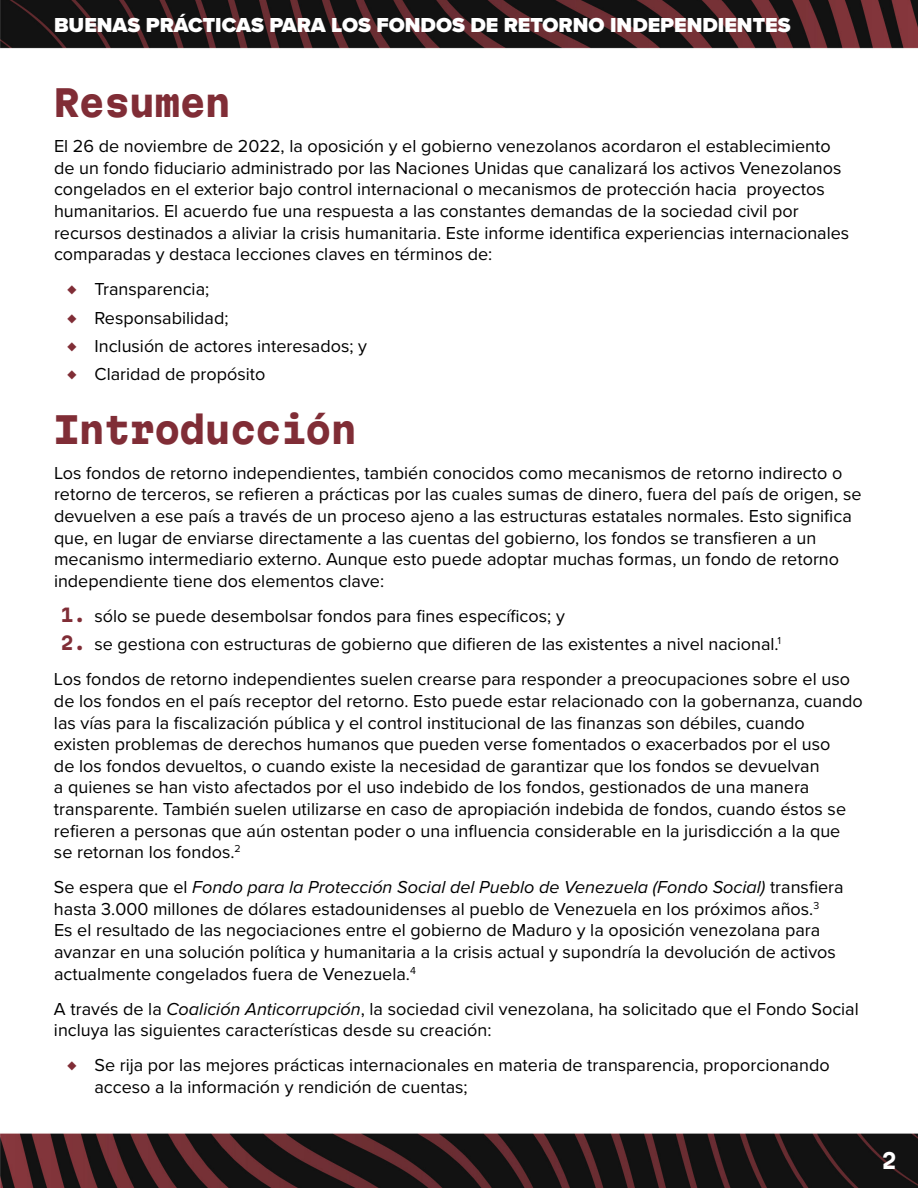
<style>
.page{position:relative;width:918px;height:1188px;background:#fff}
.page>*{position:absolute;margin:0;border:0;box-sizing:border-box;transform-origin:0 0}
.t1{font:semi-expanded 36px "Martian Mono";color:#802d36}
.t2{font:900 21px "Proxima Nova";color:#fff}
.t3{font:semi-expanded 21px "Martian Mono";color:#fff}
.t4{font:18px/21.6px "Proxima Nova";color:#000}
.s1{color:#802d36}
.s2{font-family:"Martian Mono";font-stretch:semi-expanded;color:#802d36}
.s3{font-style:italic}
</style>
<div class="page">
<img style="left:0;top:0;width:918px;height:1188px">
<p class="t2" style="left:54px;top:9px;width:738px">BUENAS PRÁCTICAS PARA LOS FONDOS DE RETORNO INDEPENDIENTES</p>
<h1 class="t1" style="left:54px;top:78px;width:178px">Resumen</h1>
<p class="t4" style="left:54px;top:135px;width:797px">El 26 de noviembre de 2022, la oposición y el gobierno venezolanos acordaron el establecimiento de un fondo fiduciario administrado por las Naciones Unidas que canalizará los activos Venezolanos congelados en el exterior bajo control internacional o mecanismos de protección hacia proyectos humanitarios. El acuerdo fue una respuesta a las constantes demandas de la sociedad civil por recursos destinados a aliviar la crisis humanitaria. Este informe identifica experiencias internacionales comparadas y destaca lecciones claves en términos de:</p>
<p class="t4" style="left:68px;top:274px;width:301px;line-height:28.3px"><span class="s1">♦</span> Transparencia;<br><span class="s1">♦</span> Responsabilidad;<br><span class="s1">♦</span> Inclusión de actores interesados; y <span class="s1">♦</span> Claridad de propósito</p>
<h1 class="t1" style="left:54px;top:405px;width:304px">Introducción</h1>
<p class="t4" style="left:54px;top:461px;width:809px">Los fondos de retorno independientes, también conocidos como mecanismos de retorno indirecto o retorno de terceros, se refieren a prácticas por las cuales sumas de dinero, fuera del país de origen, se devuelven a ese país a través de un proceso ajeno a las estructuras estatales normales. Esto significa que, en lugar de enviarse directamente a las cuentas del gobierno, los fondos se transfieren a un mecanismo intermediario externo. Aunque esto puede adoptar muchas formas, un fondo de retorno independiente tiene dos elementos clave:</p>
<p class="t4" style="left:61px;top:604px;width:506px"><span class="s2">1.</span> sólo se puede desembolsar fondos para fines específicos; y</p>
<p class="t4" style="left:54px;top:626px;width:798px;line-height:35.1px;text-indent:7px"><span class="s2">2.</span> se gestiona con estructuras de gobierno que difieren de las existentes a nivel nacional.<sup>1<br></sup>Los fondos de retorno independientes suelen crearse para responder a preocupaciones sobre el uso</p>
<p class="t4" style="left:54px;top:689px;width:810px">de los fondos en el país receptor del retorno. Esto puede estar relacionado con la gobernanza, cuando las vías para la fiscalización pública y el control institucional de las finanzas son débiles, cuando existen problemas de derechos humanos que pueden verse fomentados o exacerbados por el uso<br>de los fondos devueltos, o cuando existe la necesidad de garantizar que los fondos se devuelvan<br>a quienes se han visto afectados por el uso indebido de los fondos, gestionados de una manera transparente. También suelen utilizarse en caso de apropiación indebida de fondos, cuando éstos se refieren a personas que aún ostentan poder o una influencia considerable en la jurisdicción a la que se retornan los fondos.<sup>2</sup></p>
<p class="t4" style="left:54px;top:876px;width:791px">Se espera que el <span class="s3">Fondo para la Protección Social del Pueblo de Venezuela (Fondo Social)</span> transfiera hasta 3.000 millones de dólares estadounidenses al pueblo de Venezuela en los próximos años.<sup>3<br></sup>Es el resultado de las negociaciones entre el gobierno de Maduro y la oposición venezolana para avanzar en una solución política y humanitaria a la crisis actual y supondría la devolución de activos actualmente congelados fuera de Venezuela.<sup>4</sup></p>
<p class="t4" style="left:54px;top:997px;width:806px">A través de la <span class="s3">Coalición Anticorrupción</span>, la sociedad civil venezolana, ha solicitado que el Fondo Social incluya las siguientes características desde su creación:</p>
<p class="t4" style="left:94px;top:1054px;width:737px;text-indent:-27px"><span class="s1">♦</span> Se rija por las mejores prácticas internacionales en materia de transparencia, proporcionando acceso a la información y rendición de cuentas;</p>
<p class="t3" style="left:882px;top:1147px;width:16px">2</p>
</div>
